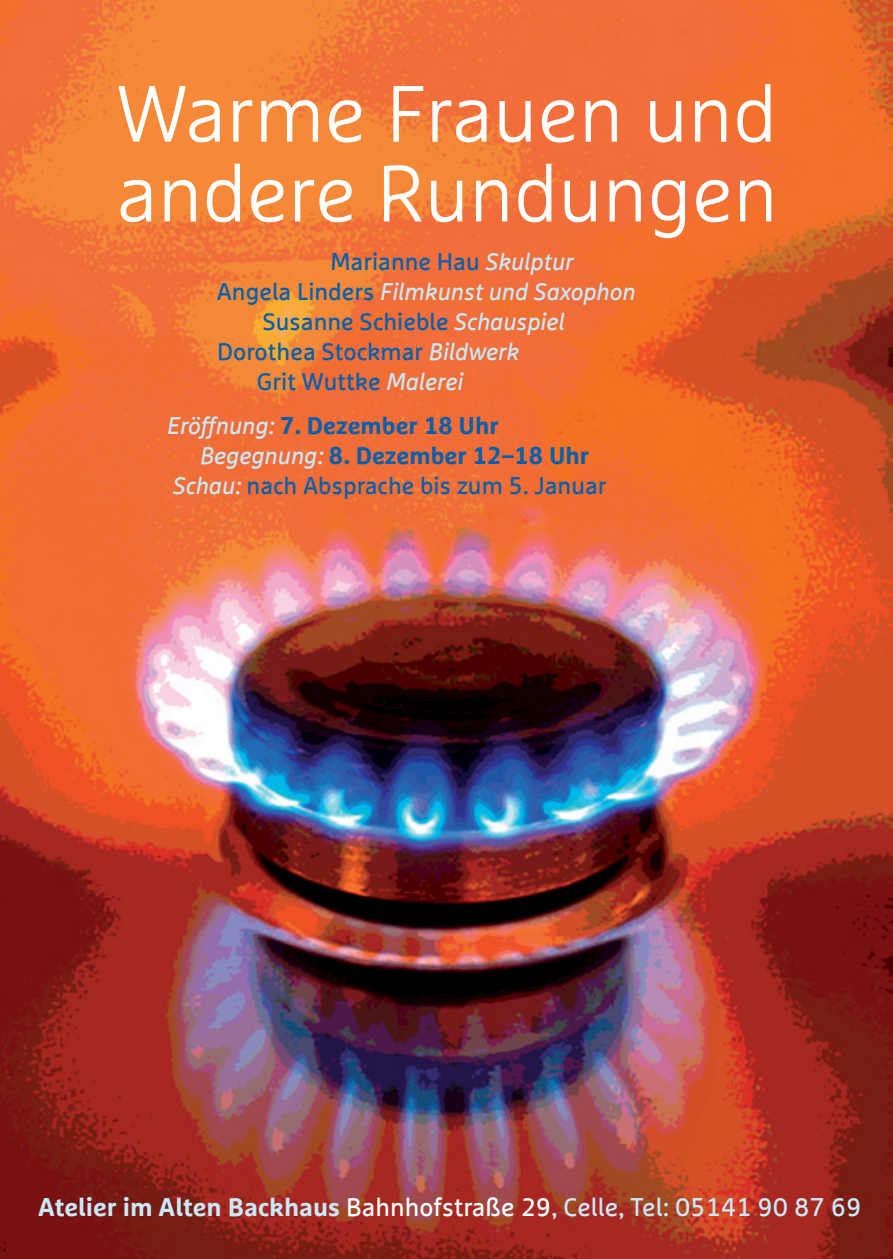
<style>
.page{position:relative;width:893px;height:1259px;background:#fff}
.page>*{position:absolute;margin:0;border:0;box-sizing:border-box;transform-origin:0 0}
.t1{font:300 79.8px/79.8px "Marselis Offc";color:#fff}
.t2{font:700 25.5px "Marselis Offc";color:#c6eafa}
.t3{font:24px "Marselis Offc";color:#0160ae}
.t4{font:700 24px "Marselis Offc";color:#0160ae}
.t5{font:italic 24px "Marselis Offc";color:#c6eafa}
.s1{font-style:italic;color:#c6eafa}
.s2{font-style:normal;color:#0160ae}
.s3{font-weight:400;font-style:italic;color:#c6eafa}
.s4{font-weight:400;color:#fff}
.s5{font-weight:400}
</style>
<div class="page">
<img style="left:0;top:0;width:892px;height:1259px">
<h1 class="t1" style="left:116px;top:73px;width:663px">Warme Frauen und andere Rundungen</h1>
<p class="t3" style="left:330px;top:247px;width:245px">Marianne Hau <span class="s1">Skulptur</span></p>
<p class="t5" style="left:217px;top:277px;width:421px"><span class="s2">Angela Linders</span> Filmkunst und Saxophon</p>
<p class="t3" style="left:262px;top:307px;width:304px">Susanne Schieble <span class="s1">Schauspiel</span></p>
<p class="t3" style="left:217px;top:337px;width:304px">Dorothea Stockmar <span class="s1">Bildwerk</span></p>
<p class="t3" style="left:257px;top:367px;width:208px">Grit Wuttke <span class="s1">Malerei</span></p>
<p class="t4" style="left:167px;top:410px;width:333px"><span class="s3">Eröffnung:</span> 7. Dezember 18 Uhr</p>
<p class="t4" style="left:200px;top:440px;width:390px"><span class="s3">Begegnung:</span> 8. Dezember 12–18 Uhr</p>
<p class="t3" style="left:173px;top:471px;width:435px"><span class="s1">Schau:</span> nach Absprache bis zum 5. Januar</p>
<p class="t2" style="left:38px;top:1191px;width:825px">Atelier im Alten Backhaus <span class="s4">Bahnhofstraße 29</span><span class="s5">, Celle, Tel: 05141 90 87 69</span></p>
</div>
